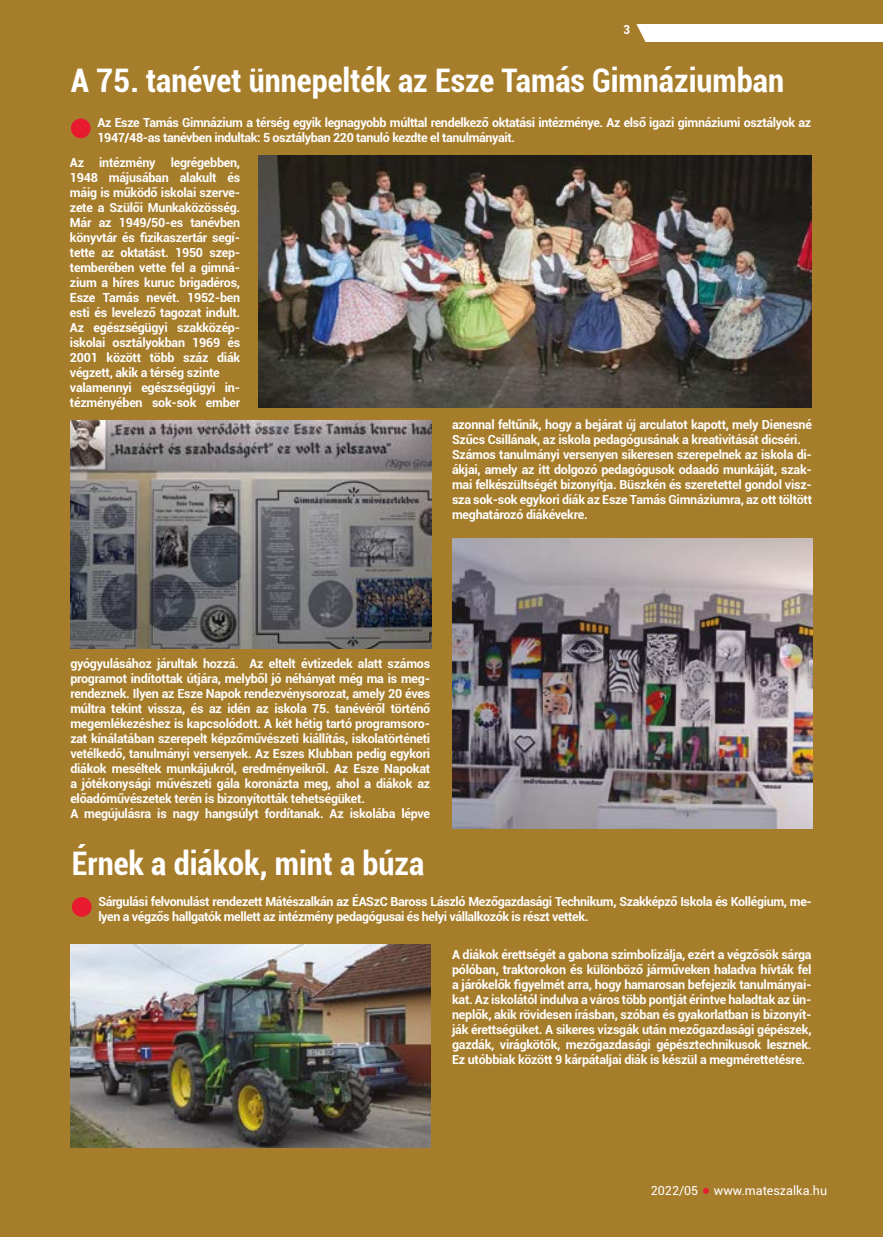
<style>
.page{position:relative;width:883px;height:1237px;background:#fff}
.page>*{position:absolute;margin:0;border:0;box-sizing:border-box;transform-origin:0 0}
.t1{font:700 condensed 32.5px "Roboto";color:#fff}
.t2{font:700 12.5px/15px "Roboto";letter-spacing:-.02em;color:#fff}
.t3{font:12.5px "Roboto";color:#fff}
.t4{font:700 condensed 12.5px "Roboto";color:#fff}
</style>
<div class="page">
<div style="left:0;top:0;width:882px;height:1237px;background:#a67d2b"></div>
<svg style="left:703px;top:1188px;width:5px;height:6px"></svg>
<div style="left:621px;top:24px;width:261px;height:17px;background:#fff"></div>
<svg style="left:621px;top:24px;width:24px;height:17px"></svg>
<div style="left:71px;top:118px;width:20px;height:20px;background:#e81a30;border-radius:50%"></div>
<div style="left:72px;top:897px;width:19px;height:19px;background:#e81a30;border-radius:50%"></div>
<img style="left:258px;top:156px;width:553px;height:251px">
<img style="left:71px;top:944px;width:360px;height:203px">
<img style="left:70px;top:421px;width:361px;height:227px">
<img style="left:452px;top:539px;width:359px;height:289px">
<p class="t4" style="left:623px;top:21px;width:8px">3</p>
<h1 class="t1" style="left:71px;top:58px;width:714px">A 75. tanévet ünnepelték az Esze Tamás Gimnáziumban</h1>
<p class="t2" style="left:97px;top:115px;width:715px">Az Esze Tamás Gimnázium a térség egyik legnagyobb múlttal rendelkező oktatási intézménye. Az első igazi gimnáziumi osztályok az<br>1947/48-as tanévben indultak: 5 osztályban 220 tanuló kezdte el tanulmányait.</p>
<p class="t2" style="left:70px;top:155px;width:172px">Az intézmény legrégebben,<br>1948 májusában alakult és máig is működő iskolai szerve&shy;zete a Szülői Munkaközösség.<br>Már az 1949/50-es tanévben könyvtár és fizikaszertár segí&shy;tette az oktatást. 1950 szep&shy;temberében vette fel a gimná&shy;zium a híres kuruc brigadéros,<br>Esze Tamás nevét. 1952-ben esti és levelező tagozat indult.<br>Az egészségügyi szakközép&shy;iskolai osztályokban 1969 és<br>2001 között több száz diák végzett, akik a térség szinte valamennyi egészségügyi in&shy;tézményében sok-sok ember</p>
<p class="t2" style="left:452px;top:417px;width:361px">azonnal feltűnik, hogy a bejárat új arculatot kapott, mely Dienesné Szűcs Csillának, az iskola pedagógusának a kreativitását dicséri.<br>Számos tanulmányi versenyen sikeresen szerepelnek az iskola di&shy;ákjai, amely az itt dolgozó pedagógusok odaadó munkáját, szak&shy;mai felkészültségét bizonyítja. Büszkén és szeretettel gondol vis - sza sok-sok egykori diák az Esze Tamás Gimnáziumra, az ott töltött meghatározó diákévekre.</p>
<p class="t2" style="left:70px;top:655px;width:361px">gyógyulásához járultak hozzá. Az eltelt évtizedek alatt számos programot indítottak útjára, melyből jó néhányat még ma is meg&shy;rendeznek. Ilyen az Esze Napok rendezvénysorozat, amely 20 éves múltra tekint vissza, és az idén az iskola 75. tanévéről történő megemlékezéshez is kapcsolódott. A két hétig tartó programsoro&shy;zat kínálatában szerepelt képzőművészeti kiállítás, iskolatörténeti vetélkedő, tanulmányi versenyek. Az Eszes Klubban pedig egykori diákok meséltek munkájukról, eredményeikről. Az Esze Napokat a jótékonysági művészeti gála koronázta meg, ahol a diákok az előadóművészetek terén is bizonyították tehetségüket.<br>A megújulásra is nagy hangsúlyt fordítanak. Az iskolába lépve</p>
<h1 class="t1" style="left:72px;top:841px;width:354px">Érnek a diákok, mint a búza</h1>
<p class="t2" style="left:98px;top:893px;width:715px">Sárgulási felvonulást rendezett Mátészalkán az ÉASzC Baross László Mezőgazdasági Technikum, Szakképző Iskola és Kollégium, me&shy;lyen a végzős hallgatók mellett az intézmény pedagógusai és helyi vállalkozók is részt vettek.</p>
<p class="t2" style="left:452px;top:946px;width:361px;text-align:justify">A diákok érettségét a gabona szimbolizálja, ezért a végzősök sárga pólóban, traktorokon és különböző járműveken haladva hívták fel a járókelők figyelmét arra, hogy hamarosan befejezik tanulmányai&shy;kat. Az iskolától indulva a város több pontját érintve haladtak az ün&shy;neplők, akik rövidesen írásban, szóban és gyakorlatban is bizonyít&shy;ják érettségüket. A sikeres vizsgák után mezőgazdasági gépészek, gazdák, virágkötők, mezőgazdasági gépésztechnikusok lesznek.<br>Ez utóbbiak között 9 kárpátaljai diák is készül a megmérettetésre.</p>
<p class="t3" style="left:650px;top:1181px;width:178px">2022/05 www.mateszalka.hu</p>
</div>
